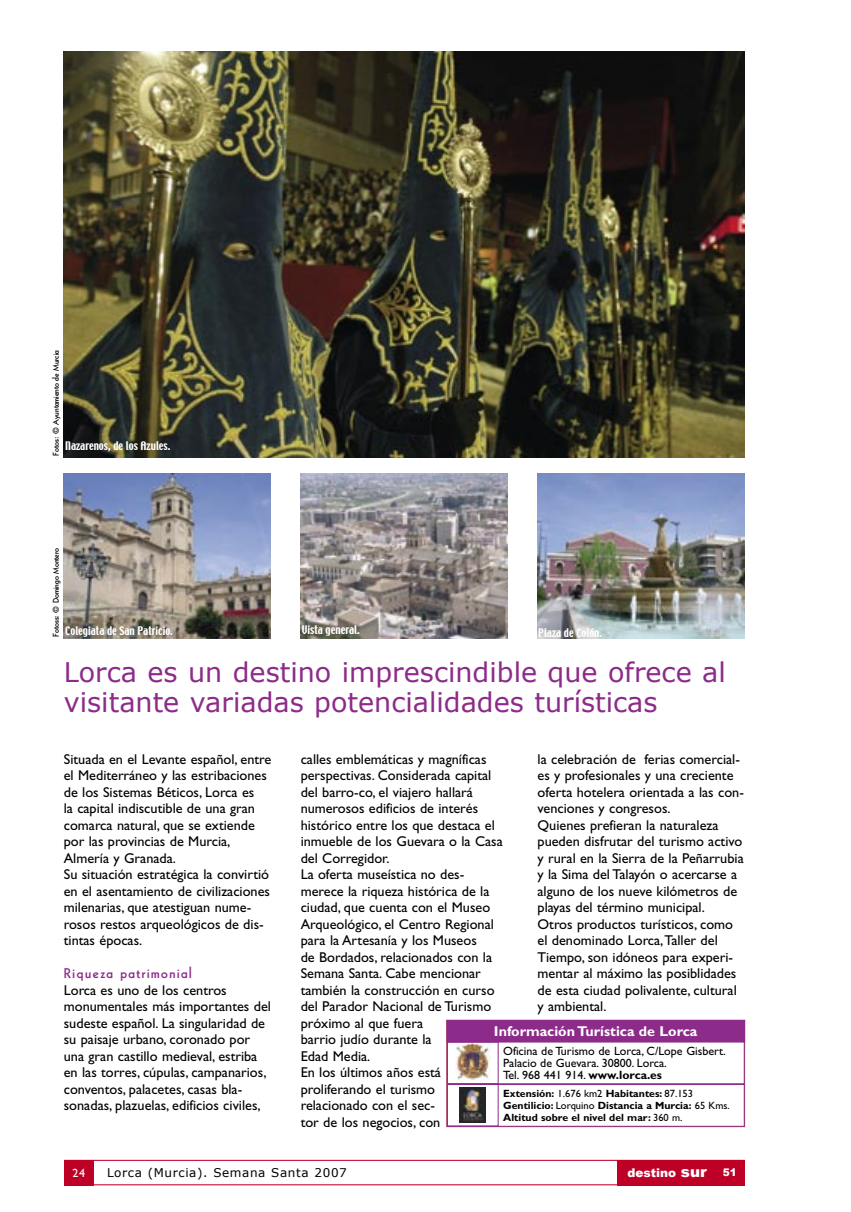
<style>
.page{position:relative;width:851px;height:1212px;background:#fff}
.page>*{position:absolute;margin:0;border:0;box-sizing:border-box;transform-origin:0 0}
.Normal_sin_ajuste{font:27px/30px "Verdana";color:#8c2b89}
.t1{font:16.5px "Cable";letter-spacing:.1em;color:#8c2b89}
.t2{font:14.25px/16.5px "Gill Sans";color:#000}
.t3{font:700 14.25px "Gill Sans";color:#fff}
.t4{font:12px/12px "Gill Sans";color:#000}
.t5{font:12px "Verdana";letter-spacing:.05em;color:#000}
.t6{font:900 12px "Arial";color:#fff}
.t7{font:12px "Gill Sans";color:#fff}
.t8{font:700 10.5px "Gill Sans";color:#000}
.t9{font:10.5px "Techno";color:#fff}
.t10{font:900 10.5px "Arial";color:#fff}
.t11{font:9.75px "Cable";color:#000}
.s1{font-weight:700}
.s2{font-weight:400}
.s3{font-size:15px}
</style>
<div class="page">
<img style="left:537px;top:473px;width:207px;height:165px">
<img style="left:64px;top:473px;width:207px;height:165px">
<img style="left:64px;top:51px;width:680px;height:406px">
<img style="left:300px;top:473px;width:207px;height:165px">
<div style="left:447px;top:1041px;width:297px;height:43px;border:1px solid #8c2b89"></div>
<div style="left:447px;top:1084px;width:297px;height:42px;border:1px solid #8c2b89"></div>
<div style="left:447px;top:1020px;width:297px;height:21px;background:#8c2b89"></div>
<div style="left:447px;top:1042px;width:51px;height:42px;border:1px solid #8c2b89"></div>
<div style="left:447px;top:1084px;width:51px;height:42px;border:1px solid #8c2b89"></div>
<img style="left:456px;top:1044px;width:34px;height:37px">
<img style="left:460px;top:1088px;width:25px;height:34px">
<div style="left:64px;top:1160px;width:680px;height:25px;border:1px solid #be0027"></div>
<div style="left:64px;top:1160px;width:29px;height:25px;background:#be0027"></div>
<div style="left:617px;top:1160px;width:128px;height:25px;background:#be0027"></div>
<p class="t11" style="left:51px;top:455px;width:107px;rotate:-90deg">Fotos: © Ayuntamiento de Murcia</p>
<p class="t9" style="left:65px;top:439px;width:107px">Nazarenos, de los Azules.</p>
<p class="t11" style="left:51px;top:637px;width:90px;rotate:-90deg">Fotoss: © Domingo Montero</p>
<p class="t9" style="left:65px;top:624px;width:109px">Colegiata de San Patricio.</p>
<p class="t9" style="left:302px;top:623px;width:60px">Vista general.</p>
<p class="t9" style="left:538px;top:625px;width:65px">Plaza de Colón.</p>
<p class="Normal_sin_ajuste" style="left:64px;top:656px;width:663px">Lorca es un destino imprescindible que ofrece al visitante variadas potencialidades turísticas</p>
<p class="t2" style="left:64px;top:751px;width:209px">Situada en el Levante español, entre el Mediterráneo y las estribaciones de los Sistemas Béticos, Lorca es<br>la capital indiscutible de una gran comarca natural, que se extiende por las provincias de Murcia,<br>Almería y Granada.</p>
<p class="t2" style="left:64px;top:866px;width:208px">Su situación estratégica la convirtió en el asentamiento de civilizaciones milenarias, que atestiguan nume&shy;rosos restos arqueológicos de dis&shy;tintas épocas.</p>
<p class="t1" style="left:64px;top:965px;width:129px">Riqueza patrimonial</p>
<p class="t2" style="left:64px;top:982px;width:209px">Lorca es uno de los centros monumentales más importantes del sudeste español. La singularidad de su paisaje urbano, coronado por una gran castillo medieval, estriba en las torres, cúpulas, campanarios, conventos, palacetes, casas bla&shy;sonadas, plazuelas, edificios civiles,</p>
<p class="t2" style="left:300px;top:751px;width:203px">calles emblemáticas y magníficas perspectivas. Considerada capital del barro-co, el viajero hallará numerosos edificios de interés histórico entre los que destaca el inmueble de los Guevara o la Casa del Corregidor.</p>
<p class="t2" style="left:300px;top:866px;width:195px">La oferta museística no des&shy;merece la riqueza histórica de la ciudad, que cuenta con el Museo<br>Arqueológico, el Centro Regional para la Artesanía y los Museos<br>de Bordados, relacionados con la<br>Semana Santa. Cabe mencionar también la construcción en curso del Parador Nacional de Turismo próximo al que fuera<br>barrio judío durante la<br>Edad Media.</p>
<p class="t2" style="left:300px;top:1064px;width:142px">En los últimos años está proliferando el turismo relacionado con el sec&shy;tor de los negocios, con</p>
<p class="t2" style="left:537px;top:751px;width:208px">la celebración de ferias comercial&shy;es y profesionales y una creciente oferta hotelera orientada a las con&shy;venciones y congresos.</p>
<p class="t2" style="left:537px;top:817px;width:208px">Quienes prefieran la naturaleza pueden disfrutar del turismo activo y rural en la Sierra de la Peñarrubia y la Sima del Talayón o acercarse a alguno de los nueve kilómetros de playas del término municipal.</p>
<p class="t2" style="left:537px;top:916px;width:201px">Otros productos turísticos, como el denominado Lorca, Taller del<br>Tiempo, son idóneos para experi&shy;mentar al máximo las posiblidades de esta ciudad polivalente, cultural y ambiental.</p>
<p class="t3" style="left:494px;top:1023px;width:205px">Información Turística de Lorca</p>
<p class="t4" style="left:503px;top:1045px;width:224px">Oficina de Turismo de Lorca, C/Lope Gisbert.<br>Palacio de Guevara. 30800. Lorca.</p>
<p class="t4" style="left:503px;top:1069px;width:160px">Tel. 968 441 914. <span class="s1">www.lorca.es</span></p>
<p class="t8" style="left:503px;top:1087px;width:191px">Extensión: <span class="s2">1.676 km2</span> Habitantes: <span class="s2">87.153</span></p>
<p class="t8" style="left:503px;top:1099px;width:228px">Gentilicio: <span class="s2">Lorquino</span> Distancia a Murcia: <span class="s2">65 Kms.</span></p>
<p class="t8" style="left:503px;top:1111px;width:181px">Altitud sobre el nivel del mar: <span class="s2">360 m.</span></p>
<p class="t7" style="left:72px;top:1166px;width:14px">24</p>
<p class="t5" style="left:107px;top:1165px;width:241px">Lorca (Murcia). Semana Santa 2007</p>
<p class="t6" style="left:627px;top:1166px;width:81px">destino <span class="s3">sur</span></p>
<p class="t10" style="left:722px;top:1167px;width:16px">51</p>
</div>
